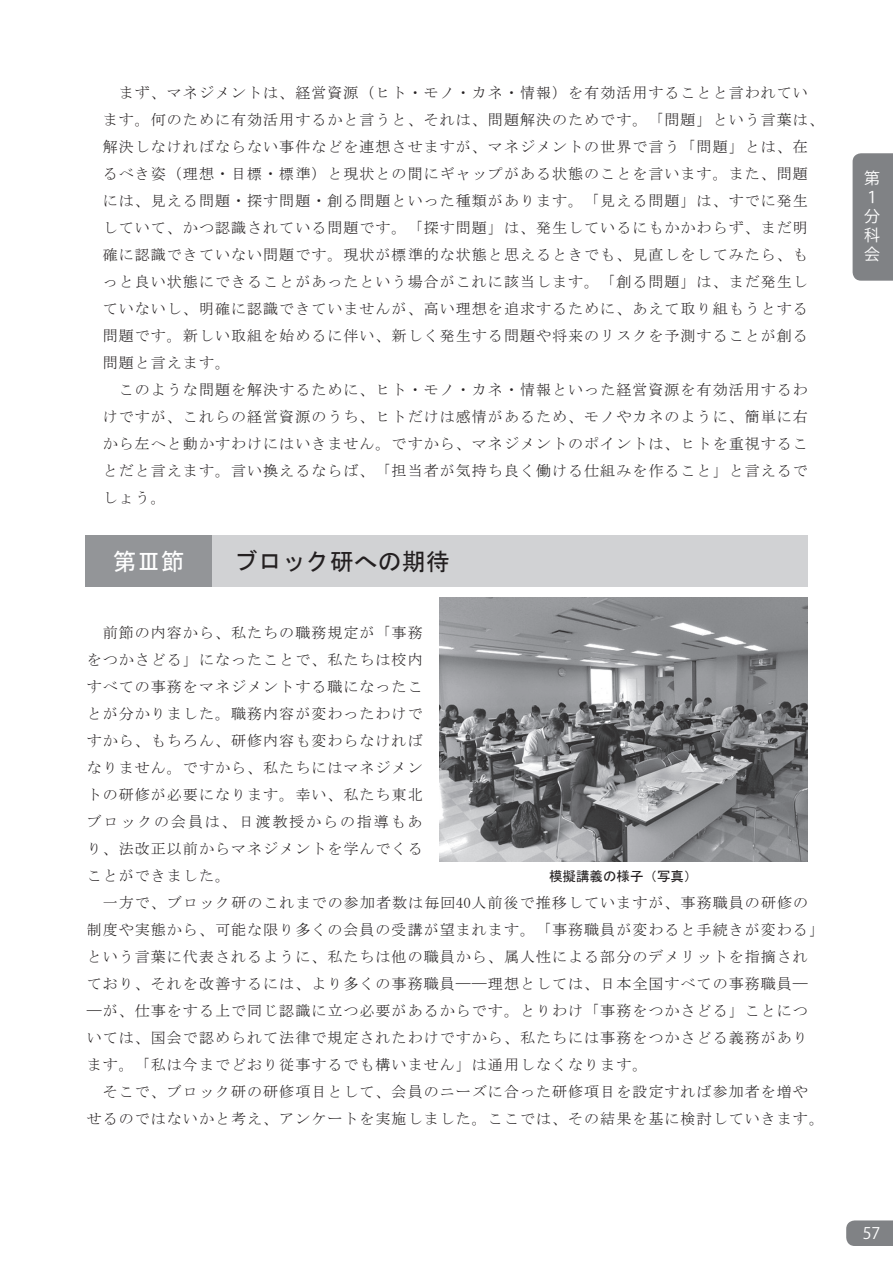
<style>
.page{position:relative;width:893px;height:1263px;background:#fff}
.page>*{position:absolute;margin:0;border:0;box-sizing:border-box;transform-origin:0 0}
.節タイトル{font:24px "MS Gothic";color:#231f20}
.節タイトル-2{font:24px "MS Gothic";color:#fff}
.t1{font:15.9px/19.2px "Koz Go Pr 6 N";color:#fff}
.本文{font:15px/27px "MS Mincho";letter-spacing:.07em;color:#231f20}
.はじめに_おわりに_本文{font:15px/27px "MS Mincho";letter-spacing:.07em;color:#231f20;text-align:justify}
.キャプション{font:13.5px "MS Gothic";color:#231f20}
</style>
<div class="page">
<div style="left:853px;top:153px;width:40px;height:128px;background:#808285"></div>
<svg style="left:846px;top:1220px;width:47px;height:26px"></svg>
<div style="left:85px;top:535px;width:128px;height:51px;background:#939598"></div>
<div style="left:213px;top:535px;width:595px;height:51px;background:#d1d2d4"></div>
<img style="left:439px;top:597px;width:369px;height:264px">
<p class="本文" style="left:103px;top:79px;width:723px;text-indent:16px">まず、マネジメントは、経営資源（ヒト・モノ・カネ・情報）を有効活用することと言われています。何のために有効活用するかと言うと、それは、問題解決のためです。「問題」という言葉は、解決しなければならない事件などを連想させますが、マネジメントの世界で言う「問題」とは、在るべき姿（理想・目標・標準）と現状との間にギャップがある状態のことを言います。また、問題には、見える問題・探す問題・創る問題といった種類があります。「見える問題」は、すでに発生していて、かつ認識されている問題です。「探す問題」は、発生しているにもかかわらず、まだ明確に認識できていない問題です。現状が標準的な状態と思えるときでも、見直しをしてみたら、もっと良い状態にできることがあったという場合がこれに該当します。「創る問題」は、まだ発生していないし、明確に認識できていませんが、高い理想を追求するために、あえて取り組もうとする問題です。新しい取組を始めるに伴い、新しく発生する問題や将来のリスクを予測することが創る問題と言えます。</p>
<p class="本文" style="left:103px;top:376px;width:707px;text-align:justify;text-indent:16px">このような問題を解決するために、ヒト・モノ・カネ・情報といった経営資源を有効活用するわけですが、これらの経営資源のうち、ヒトだけは感情があるため、モノやカネのように、簡単に右から左へと動かすわけにはいきません。ですから、マネジメントのポイントは、ヒトを重視することだと言えます。言い換えるならば、「担当者が気持ち良く働ける仕組みを作ること」と言えるでしょう。</p>
<p class="節タイトル-2" style="left:113px;top:549px;width:73px">第Ⅲ節</p>
<p class="節タイトル" style="left:234px;top:549px;width:217px">ブロック研への期待</p>
<p class="はじめに_おわりに_本文" style="left:87px;top:619px;width:337px;text-indent:16px">前節の内容から、私たちの職務規定が「事務をつかさどる」になったことで、私たちは校内すべての事務をマネジメントする職になったことが分かりました。職務内容が変わったわけですから、もちろん、研修内容も変わらなければなりません。ですから、私たちにはマネジメントの研修が必要になります。幸い、私たち東北ブロックの会員は、日渡教授からの指導もあり、法改正以前からマネジメントを学んでくることができました。</p>
<p class="はじめに_おわりに_本文" style="left:87px;top:889px;width:739px;text-align:left;text-indent:16px">一方で、ブロック研のこれまでの参加者数は毎回40人前後で推移していますが、事務職員の研修の制度や実態から、可能な限り多くの会員の受講が望まれます。「事務職員が変わると手続きが変わる」という言葉に代表されるように、私たちは他の職員から、属人性による部分のデメリットを指摘されており、それを改善するには、より多くの事務職員――理想としては、日本全国すべての事務職員― ―が、仕事をする上で同じ認識に立つ必要があるからです。とりわけ「事務をつかさどる」ことについては、国会で認められて法律で規定されたわけですから、私たちには事務をつかさどる義務があります。「私は今までどおり従事するでも構いません」は通用しなくなります。</p>
<p class="はじめに_おわりに_本文" style="left:87px;top:1078px;width:739px;text-align:center">そこで、ブロック研の研修項目として、会員のニーズに合った研修項目を設定すれば参加者を増や<br>せるのではないかと考え、アンケートを実施しました。ここでは、その結果を基に検討していきます。</p>
<p class="キャプション" style="left:549px;top:869px;width:150px">模擬講義の様子（写真）</p>
<p class="t1" style="left:864px;top:169px;width:17px">第<br>１分科会</p>
<p class="t1" style="left:863px;top:1224px;width:19px">57</p>
</div>
